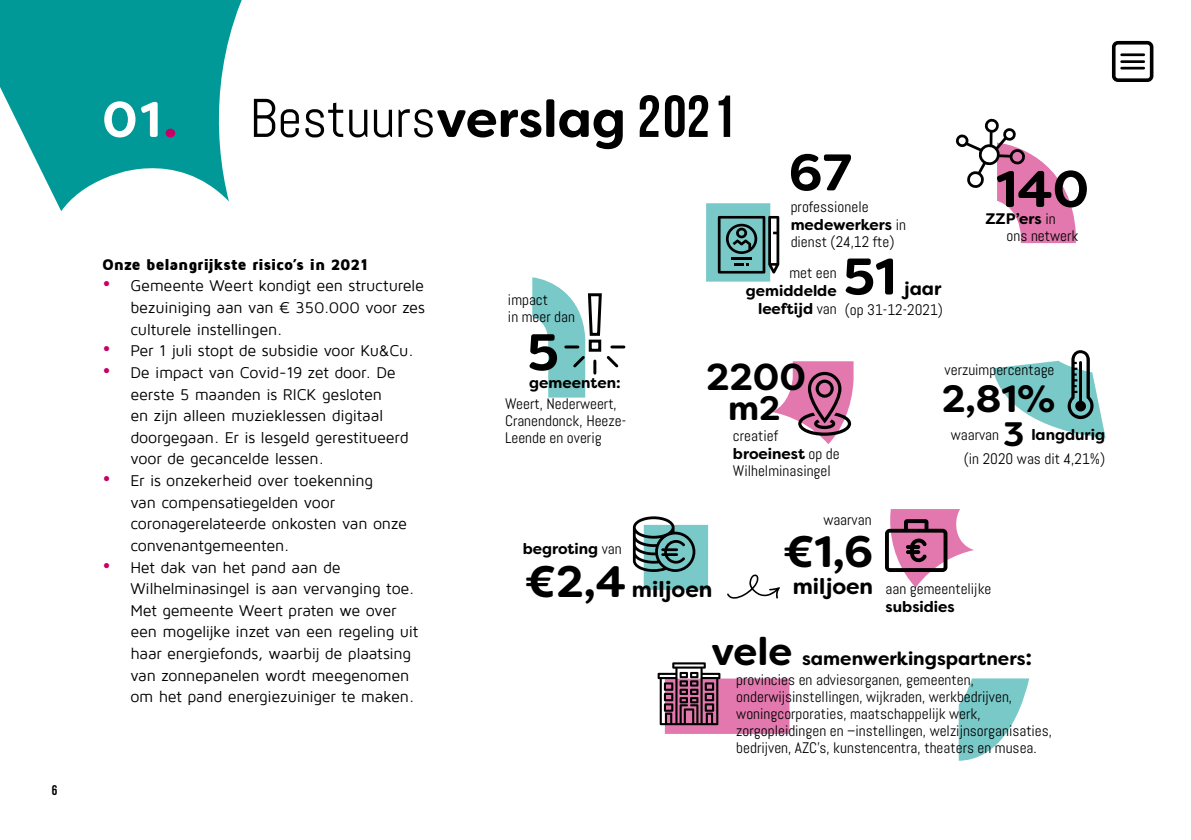
<style>
.page{position:relative;width:1191px;height:840px;background:#fff}
.page>*{position:absolute;margin:0;border:0;box-sizing:border-box;transform-origin:0 0}
.t1{font:54.4px "Abel";color:#000}
.t2{font:700 51.4px "Filson Soft";color:#000}
.t3{font:700 50px "Filson Soft";color:#fff}
.t4{font:700 44px "Filson Soft";color:#000}
.t5{font:700 38px "Filson Soft";color:#000}
.t6{font:700 37.4px "Filson Soft";color:#000}
.t7{font:700 33.8px "Filson Soft";color:#000}
.t8{font:700 22px "Filson Soft";color:#000}
.t9{font:700 18.6px "Filson Soft";color:#000}
.t10{font:700 18.4px "Filson Soft";color:#000}
.t11{font:16px/21.6px "Maven Pro";letter-spacing:-.015em;color:#000}
.t12{font:900 16px "Maven Pro";letter-spacing:-.015em;color:#000}
.t13{font:15.2px/17px "Abel";color:#000}
.t14{font:700 15.2px/18.4px "Filson Soft";color:#000;text-align:right}
.t15{font:14px "Bebas Neue";color:#000}
.s1{color:#c80065}
.s2{font-family:"Filson Soft";font-weight:700;font-size:52px}
.s3{font-family:"Bebas Neue";font-size:59px}
.s4{font-family:"Abel";font-weight:400}
.s5{font-size:22px;color:#c80065}
.s6{font-size:44px}
.s7{font-size:39px}
.s8{font-size:22px}
</style>
<div class="page">
<div style="left:1112px;top:41px;width:41px;height:41px;border:4px solid #000;border-radius:4px"></div>
<hr style="left:1121px;top:53px;width:22px;height:3px;background:#000">
<hr style="left:1121px;top:60px;width:22px;height:3px;background:#000">
<hr style="left:1121px;top:67px;width:22px;height:2px;background:#000">
<svg style="left:0;top:0;width:242px;height:211px;fill:#009997"></svg>
<svg style="left:956px;top:118px;width:119px;height:125px"></svg>
<svg style="left:958px;top:678px;width:71px;height:82px"></svg>
<div style="left:665px;top:678px;width:124px;height:55px;background:#e278ad"></div>
<svg style="left:657px;top:662px;width:63px;height:62px"></svg>
<svg style="left:772px;top:361px;width:81px;height:83px"></svg>
<svg style="left:532px;top:277px;width:92px;height:120px"></svg>
<div style="left:706px;top:203px;width:64px;height:78px;background:#78c9c8"></div>
<svg style="left:718px;top:216px;width:61px;height:57px"></svg>
<svg style="left:992px;top:350px;width:113px;height:88px"></svg>
<div style="left:644px;top:524px;width:64px;height:65px;background:#78c9c8"></div>
<svg style="left:633px;top:516px;width:62px;height:55px"></svg>
<svg style="left:727px;top:574px;width:53px;height:24px"></svg>
<svg style="left:885px;top:509px;width:89px;height:78px"></svg>
<p class="t15" style="left:52px;top:782px;width:7px">6</p>
<h3 class="t3" style="left:102px;top:87px;width:77px">01<span class="s1">.</span></h3>
<h1 class="t1" style="left:249px;top:84px;width:487px">Bestuurs<span class="s2">verslag</span> <span class="s3">2021</span></h1>
<h2 class="t2" style="left:788px;top:139px;width:64px">67</h2>
<p class="t13" style="left:790px;top:198px;width:79px">professionele</p>
<p class="t14" style="left:790px;top:215px;width:117px">medewerkers <span class="s4">in</span></p>
<p class="t13" style="left:790px;top:233px;width:105px">dienst (24,12 fte)</p>
<h2 class="t2" style="left:996px;top:156px;width:95px">140</h2>
<p class="t14" style="left:985px;top:210px;width:72px">ZZP’ers <span class="s4">in</span></p>
<p class="t13" style="left:1006px;top:227px;width:73px">ons netwerk</p>
<p class="t12" style="left:102px;top:255px;width:268px">Onze belangrijkste risico’s in 2021</p>
<p class="t11" style="left:130px;top:275px;width:296px;text-align:justify;text-indent:-28px"><span class="s5">•</span> Gemeente Weert kondigt een structurele bezuiniging aan van € 350.000 voor zes culturele instellingen.</p>
<p class="t11" style="left:102px;top:340px;width:313px"><span class="s5">•</span> Per 1 juli stopt de subsidie voor Ku&amp;Cu.</p>
<p class="t11" style="left:130px;top:361px;width:280px;text-indent:-28px"><span class="s5">•</span> De impact van Covid-19 zet door. De eerste 5 maanden is RICK gesloten<br>en zijn alleen muzieklessen digitaal doorgegaan. Er is lesgeld gerestitueerd voor de gecancelde lessen.</p>
<p class="t11" style="left:130px;top:469px;width:278px;text-indent:-28px"><span class="s5">•</span> Er is onzekerheid over toekenning<br>van compensatiegelden voor coronagerelateerde onkosten van onze convenantgemeenten.</p>
<p class="t11" style="left:130px;top:556px;width:289px;text-indent:-28px"><span class="s5">•</span> Het dak van het pand aan de Wilhelminasingel is aan vervanging toe.<br>Met gemeente Weert praten we over een mogelijke inzet van een regeling uit haar energiefonds, waarbij de plaatsing van zonnepanelen wordt meegenomen om het pand energiezuiniger te maken.</p>
<p class="t13" style="left:508px;top:291px;width:69px">impact<br>in meer dan</p>
<h2 class="t2" style="left:527px;top:319px;width:33px">5</h2>
<p class="t14" style="left:529px;top:373px;width:93px">gemeenten:</p>
<p class="t13" style="left:505px;top:395px;width:123px">Weert, Nederweert,<br>Cranendonck, Heeze-<br>Leende en overig</p>
<h2 class="t2" style="left:843px;top:243px;width:55px">51</h2>
<p class="t13" style="left:789px;top:264px;width:49px">met een</p>
<p class="t14" style="left:746px;top:281px;width:92px">gemiddelde leeftijd <span class="s4">van</span></p>
<p class="t10" style="left:904px;top:276px;width:39px">jaar</p>
<p class="t13" style="left:844px;top:301px;width:100px">(op 31-12-2021)</p>
<h3 class="t6" style="left:706px;top:353px;width:102px">2200</h3>
<h3 class="t7" style="left:728px;top:386px;width:54px">m2</h3>
<p class="t13" style="left:733px;top:427px;width:47px">creatief</p>
<p class="t14" style="left:733px;top:444px;width:108px">broeinest <span class="s4">op de</span></p>
<p class="t13" style="left:733px;top:462px;width:99px">Wilhelminasingel</p>
<p class="t13" style="left:823px;top:510px;width:50px">waarvan</p>
<p class="t13" style="left:944px;top:361px;width:111px">verzuimpercentage</p>
<h3 class="t5" style="left:941px;top:374px;width:115px">2,81%</h3>
<h3 class="t7" style="left:1003px;top:412px;width:23px">3</h3>
<p class="t13" style="left:963px;top:450px;width:143px">(in 2020 was dit 4,21%)</p>
<p class="t13" style="left:950px;top:425px;width:50px">waarvan</p>
<p class="t14" style="left:1031px;top:425px;width:75px">langdurig</p>
<p class="t14" style="left:522px;top:539px;width:101px">begroting <span class="s4">van</span></p>
<h3 class="t4" style="left:783px;top:523px;width:92px">€1,6</h3>
<h3 class="t8" style="left:792px;top:571px;width:82px">miljoen</h3>
<h3 class="t8" style="left:525px;top:575px;width:189px"><span class="s6">€2,4</span> miljoen</h3>
<p class="t13" style="left:885px;top:580px;width:107px">aan gemeentelijke</p>
<p class="t14" style="left:885px;top:597px;width:71px">subsidies</p>
<p class="t9" style="left:711px;top:646px;width:323px"><span class="s7">vele</span> samenwerkingspartners<span class="s8">:</span></p>
<p class="t13" style="left:736px;top:670px;width:317px">provincies en adviesorganen, gemeenten, onderwijsinstellingen, wijkraden, werkbedrijven, woningcorporaties, maatschappelijk werk, zorgopleidingen en –instellingen, welzijnsorganisaties, bedrijven, AZC’s, kunstencentra, theaters en musea.</p>
</div>
